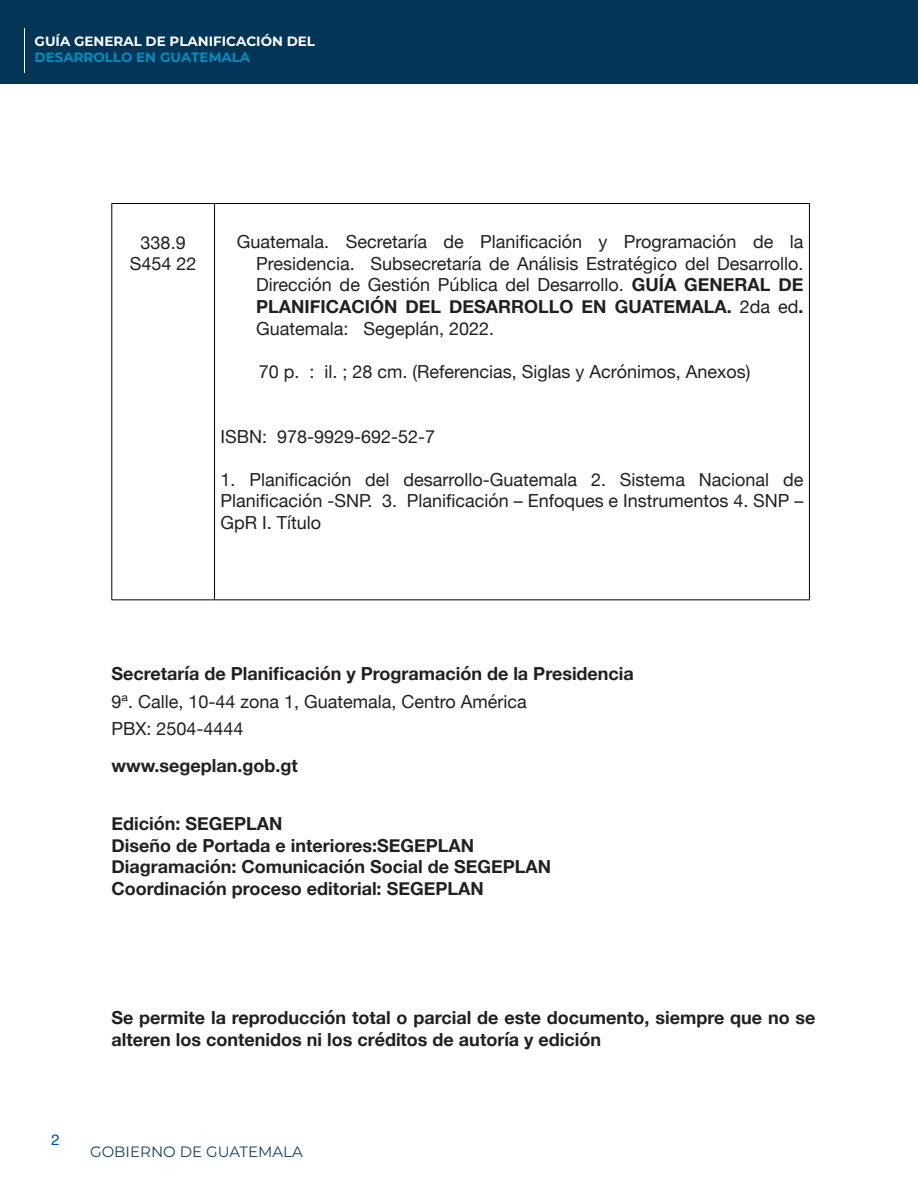
<style>
.page{position:relative;width:918px;height:1188px;background:#fff}
.page>*{position:absolute;margin:0;border:0;box-sizing:border-box;transform-origin:0 0}
.No_Spacing{font:18px/21.6px "Helvetica Neue";color:#231f20;text-align:justify}
.No_Spacing-2{font:700 18px/21.6px "Helvetica Neue";color:#231f20}
.t1{font:15px "Montserrat";color:#18415f}
.t2{font:15px "Helvetica";color:#0155a5}
.t3{font:700 13.5px "Montserrat";color:#fff}
.t4{font:700 13.5px "Montserrat";color:#008ec1}
.s1{font-weight:700}
</style>
<div class="page">
<div style="left:0;top:0;width:918px;height:84px;background:#033556"></div>
<hr style="left:24px;top:28px;width:1px;height:44px;background:#fff">
<hr style="left:111px;top:203px;width:104px;height:1px;background:#000">
<hr style="left:215px;top:203px;width:595px;height:1px;background:#000">
<hr style="left:111px;top:599px;width:104px;height:1px;background:#000">
<hr style="left:215px;top:599px;width:595px;height:1px;background:#000">
<hr style="left:111px;top:204px;width:1px;height:395px;background:#000">
<hr style="left:214px;top:204px;width:1px;height:395px;background:#000">
<hr style="left:809px;top:204px;width:1px;height:395px;background:#000">
<p class="t3" style="left:35px;top:31px;width:282px">GUÍA GENERAL DE PLANIFICACIÓN DEL</p>
<p class="t4" style="left:35px;top:48px;width:217px">DESARROLLO EN GUATEMALA</p>
<p class="No_Spacing" style="left:141px;top:232px;width:47px">338.9</p>
<p class="No_Spacing" style="left:130px;top:254px;width:68px">S454 22</p>
<p class="No_Spacing" style="left:256px;top:232px;width:549px;text-indent:-19px">Guatemala. Secretaría de Planificación y Programación de la Presidencia. Subsecretaría de Análisis Estratégico del Desarrollo.<br>Dirección de Gestión Pública del Desarrollo. <span class="s1">GUÍA GENERAL DE PLANIFICACIÓN DEL DESARROLLO EN GUATEMALA.</span> 2da ed<span class="s1">.<br></span>Guatemala: Segeplán, 2022.</p>
<p class="No_Spacing" style="left:259px;top:362px;width:493px">70 p. : il. ; 28 cm. (Referencias, Siglas y Acrónimos, Anexos)</p>
<p class="No_Spacing" style="left:221px;top:426px;width:216px">ISBN: 978-9929-692-52-7</p>
<p class="No_Spacing" style="left:221px;top:470px;width:584px">1. Planificación del desarrollo-Guatemala 2. Sistema Nacional de Planificación -SNP. 3. Planificación – Enfoques e Instrumentos 4. SNP – GpR I. Título</p>
<p class="No_Spacing-2" style="left:111px;top:663px;width:524px">Secretaría de Planificación y Programación de la Presidencia</p>
<p class="No_Spacing" style="left:111px;top:691px;width:417px">9ª. Calle, 10-44 zona 1, Guatemala, Centro América</p>
<p class="No_Spacing" style="left:111px;top:719px;width:134px">PBX: 2504-4444</p>
<p class="No_Spacing-2" style="left:111px;top:755px;width:188px">www.segeplan.gob.gt</p>
<p class="No_Spacing-2" style="left:111px;top:813px;width:172px">Edición: SEGEPLAN</p>
<p class="No_Spacing-2" style="left:111px;top:835px;width:364px">Diseño de Portada e interiores:SEGEPLAN</p>
<p class="No_Spacing-2" style="left:111px;top:856px;width:441px">Diagramación: Comunicación Social de SEGEPLAN</p>
<p class="No_Spacing-2" style="left:111px;top:878px;width:374px">Coordinación proceso editorial: SEGEPLAN</p>
<p class="No_Spacing-2" style="left:111px;top:1008px;width:706px">Se permite la reproducción total o parcial de este documento, siempre que no se alteren los contenidos ni los créditos de autoría y edición</p>
<p class="t2" style="left:51px;top:1128px;width:10px">2</p>
<p class="t1" style="left:90px;top:1141px;width:214px">GOBIERNO DE GUATEMALA</p>
</div>
